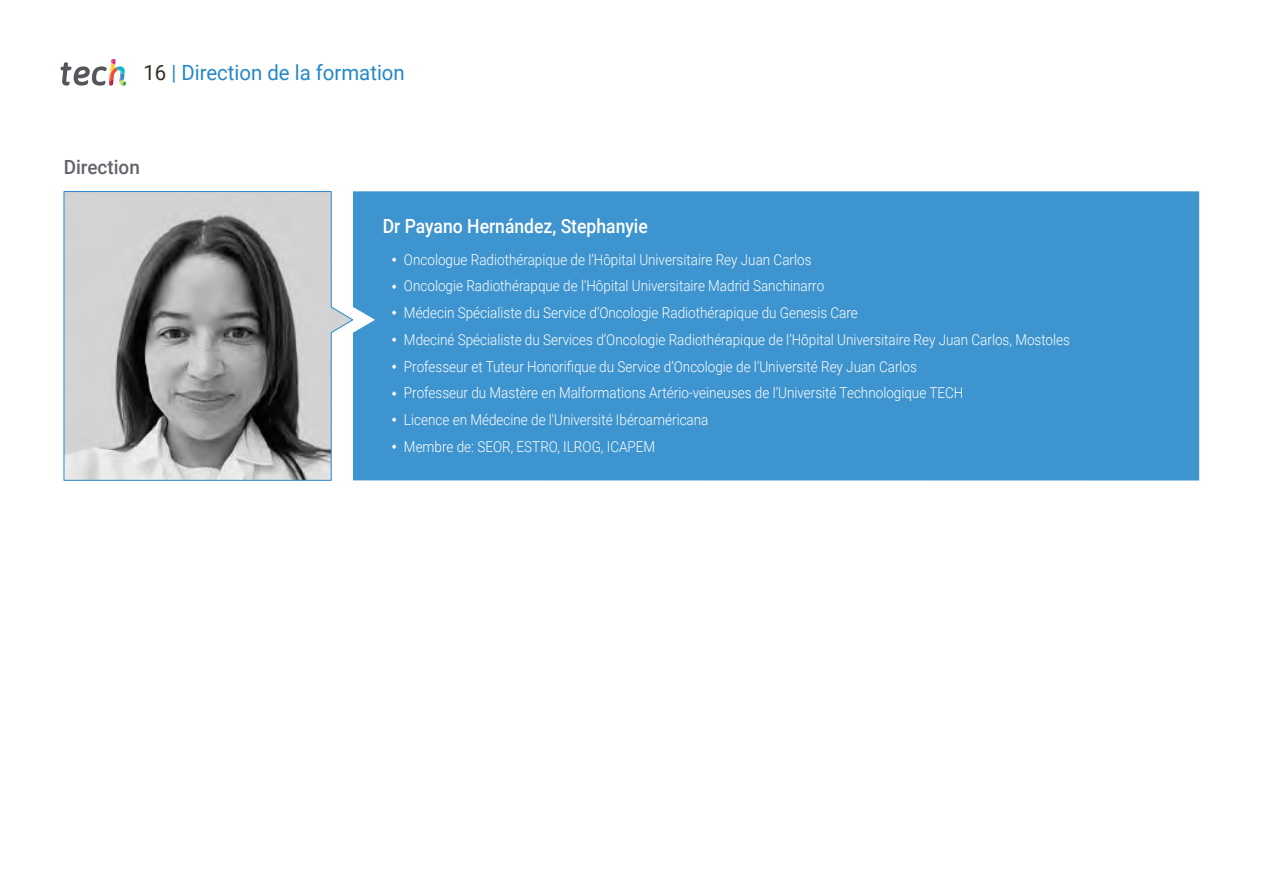
<style>
.page{position:relative;width:1263px;height:893px;background:#fff}
.page>*{position:absolute;margin:0;border:0;box-sizing:border-box;transform-origin:0 0}
.t1{font:21px "Roboto";color:#2488c9}
.t2{font:500 19.5px "Roboto";color:#fff;scale:.9 1}
.t3{font:500 19.5px "Roboto";color:#61646a}
.t4{font:300 15px/26.7px "Roboto";color:#fff;scale:.9 1}
.s1{color:#312e20}
</style>
<div class="page">
<svg style="left:61px;top:59px;width:65px;height:27px"></svg>
<div style="left:353px;top:191px;width:846px;height:289px;background:#3e94ce"></div>
<svg style="left:64px;top:191px;width:289px;height:290px;background:#a4a5a6"></svg>
<svg style="left:392px;top:257px;width:5px;height:5px"></svg>
<svg style="left:392px;top:284px;width:5px;height:5px"></svg>
<svg style="left:392px;top:310px;width:5px;height:5px"></svg>
<svg style="left:392px;top:337px;width:5px;height:5px"></svg>
<svg style="left:392px;top:364px;width:5px;height:5px"></svg>
<svg style="left:392px;top:391px;width:5px;height:5px"></svg>
<svg style="left:392px;top:417px;width:5px;height:5px"></svg>
<svg style="left:392px;top:444px;width:5px;height:5px"></svg>
<h1 class="t1" style="left:144px;top:57px;width:263px"><span class="s1">16</span> | Direction de la formation</h1>
<h2 class="t3" style="left:64px;top:154px;width:78px">Direction</h2>
<h2 class="t2" style="left:383px;top:212px;width:296px">Dr Payano Hernández, Stephanyie</h2>
<p class="t4" style="left:404px;top:245px;width:741px">Oncologue Radiothérapique de l’Hôpital Universitaire Rey Juan Carlos<br>Oncologie Radiothérapque de l’Hôpital Universitaire Madrid Sanchinarro<br>Médecin Spécialiste du Service d’Oncologie Radiothérapique du Genesis Care<br>Mdeciné Spécialiste du Services d’Oncologie Radiothérapique de l’Hôpital Universitaire Rey Juan Carlos, Mostoles Professeur et Tuteur Honorifique du Service d’Oncologie de l’Université Rey Juan Carlos<br>Professeur du Mastère en Malformations Artério-veineuses de l’Université Technologique TECH<br>Licence en Médecine de l'Université Ibéroaméricana<br>Membre de: SEOR, ESTRO, ILROG, ICAPEM</p>
</div>
